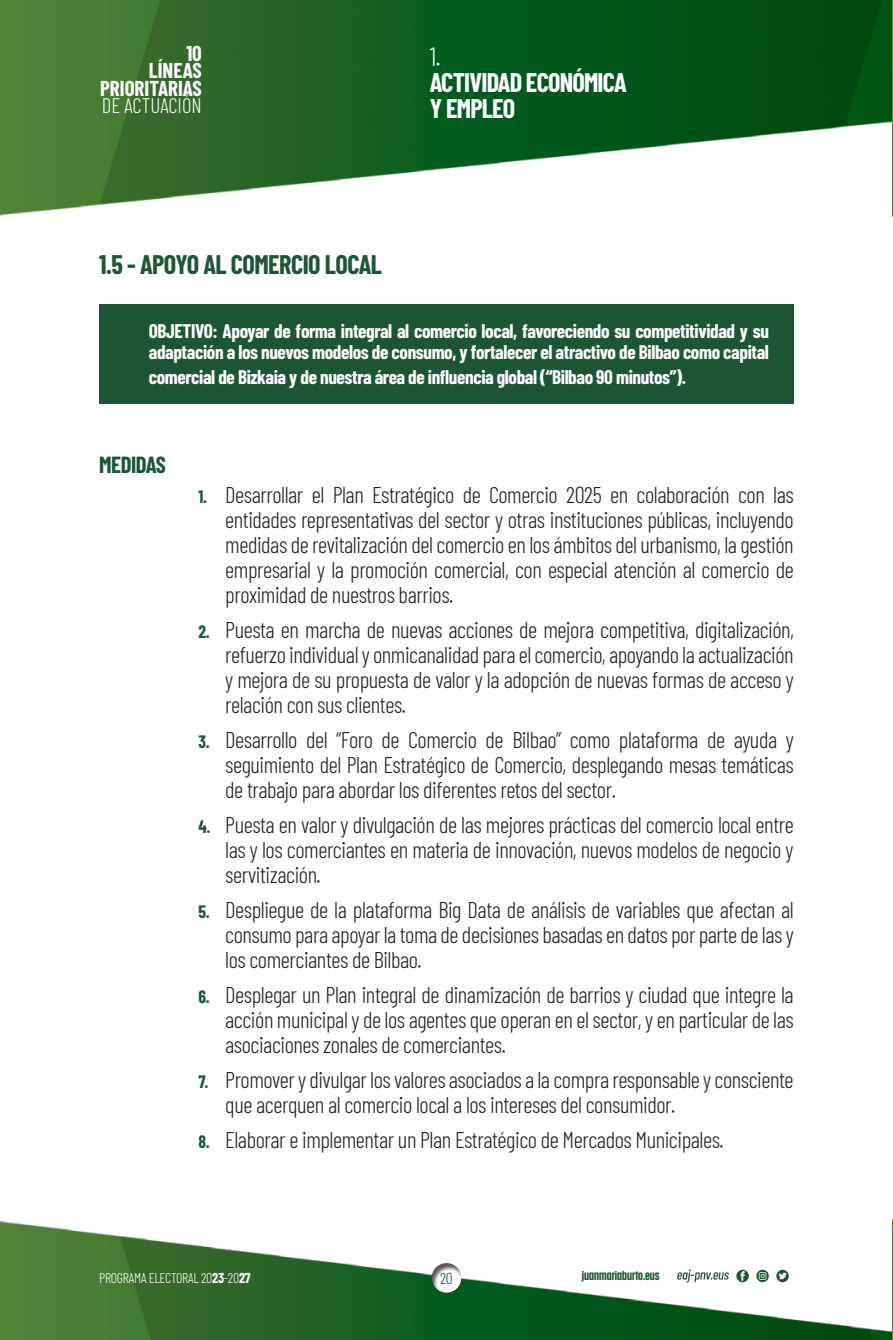
<style>
.page{position:relative;width:893px;height:1340px;background:#fff}
.page>*{position:absolute;margin:0;border:0;box-sizing:border-box;transform-origin:0 0}
.t1{font:700 26.25px/26.2px "Barlow Condensed";letter-spacing:-.03em;color:#fff}
.Estilo_de_titulo_2_1{font:700 26.25px "Barlow Condensed";letter-spacing:-.02em;color:#1c5636}
.t2{font:300 26.25px "Barlow Condensed";color:#fff}
.comun_-_CON_NUMERO{font:300 22.75px/25px "Barlow Condensed";letter-spacing:-.02em;color:#231f20;text-align:justify}
.TIT2{font:700 22.75px "Barlow Condensed";letter-spacing:-.02em;color:#1c5636}
.t3{font:700 21px/17.5px "Barlow Condensed";color:#fff;text-align:right}
.t4{font:300 21px "Barlow Condensed";color:#fff}
.OBJETIVOS{font:700 19.25px/21.2px "Barlow Condensed";letter-spacing:-.02em;color:#fff}
.t5{font:300 15.75px "Barlow Condensed";color:#1c5636}
.t6{font:300 14px "Barlow Condensed";letter-spacing:-.02em;color:#fff}
.t7{font:700 12.25px "Anguita Sans";color:#1c5636}
.s1{font-weight:700;font-size:17.5px;color:#1c5636}
.s2{font-weight:700}
</style>
<div class="page">
<img style="left:0;top:0;width:893px;height:1339px">
<div style="left:431px;top:1260px;width:33px;height:33px;background:#231f20;opacity:.75"></div>
<svg style="left:736px;top:1269px;width:13px;height:13px"></svg>
<svg style="left:756px;top:1269px;width:13px;height:13px"></svg>
<svg style="left:776px;top:1269px;width:13px;height:13px"></svg>
<svg style="left:677px;top:1269px;width:52px;height:13px"></svg>
<div style="left:99px;top:304px;width:695px;height:99px;background:#1c5636"></div>
<p class="t3" style="left:100px;top:43px;width:103px">10<br>LÍNEAS<br>PRIORITARIAS</p>
<p class="t4" style="left:102px;top:91px;width:101px">DE ACTUACIÓN</p>
<p class="t2" style="left:430px;top:38px;width:12px">1.</p>
<p class="t1" style="left:430px;top:68px;width:198px">ACTIVIDAD ECONÓMICA<br>Y EMPLEO</p>
<p class="Estilo_de_titulo_2_1" style="left:99px;top:246px;width:284px">1.5 - APOYO AL COMERCIO LOCAL</p>
<p class="OBJETIVOS" style="left:149px;top:319px;width:622px">OBJETIVO: Apoyar de forma integral al comercio local, favoreciendo su competitividad y su adaptación a los nuevos modelos de consumo, y fortalecer el atractivo de Bilbao como capital</p>
<p class="OBJETIVOS" style="left:149px;top:365px;width:539px">comercial de Bizkaia y de nuestra área de influencia global (“Bilbao 90 minutos”).</p>
<p class="TIT2" style="left:99px;top:448px;width:68px">MEDIDAS</p>
<p class="comun_-_CON_NUMERO" style="left:225px;top:480px;width:570px;text-indent:-27px"><span class="s1">1.</span> Desarrollar el Plan Estratégico de Comercio 2025 en colaboración con las entidades representativas del sector y otras instituciones públicas, incluyendo medidas de revitalización del comercio en los ámbitos del urbanismo, la gestión empresarial y la promoción comercial, con especial atención al comercio de proximidad de nuestros barrios.</p>
<p class="comun_-_CON_NUMERO" style="left:225px;top:616px;width:570px;text-indent:-27px"><span class="s1">2.</span> Puesta en marcha de nuevas acciones de mejora competitiva, digitalización, refuerzo individual y onmicanalidad para el comercio, apoyando la actualización y mejora de su propuesta de valor y la adopción de nuevas formas de acceso y relación con sus clientes.</p>
<p class="comun_-_CON_NUMERO" style="left:225px;top:726px;width:570px;text-indent:-27px"><span class="s1">3.</span> Desarrollo del “Foro de Comercio de Bilbao” como plataforma de ayuda y seguimiento del Plan Estratégico de Comercio, desplegando mesas temáticas de trabajo para abordar los diferentes retos del sector.</p>
<p class="comun_-_CON_NUMERO" style="left:225px;top:811px;width:570px;text-indent:-27px"><span class="s1">4.</span> Puesta en valor y divulgación de las mejores prácticas del comercio local entre las y los comerciantes en materia de innovación, nuevos modelos de negocio y servitización.</p>
<p class="comun_-_CON_NUMERO" style="left:225px;top:896px;width:570px;text-indent:-27px"><span class="s1">5.</span> Despliegue de la plataforma Big Data de análisis de variables que afectan al consumo para apoyar la toma de decisiones basadas en datos por parte de las y los comerciantes de Bilbao.</p>
<p class="comun_-_CON_NUMERO" style="left:225px;top:981px;width:570px;text-indent:-27px"><span class="s1">6.</span> Desplegar un Plan integral de dinamización de barrios y ciudad que integre la acción municipal y de los agentes que operan en el sector, y en particular de las asociaciones zonales de comerciantes.</p>
<p class="comun_-_CON_NUMERO" style="left:225px;top:1066px;width:570px;text-indent:-27px"><span class="s1">7.</span> Promover y divulgar los valores asociados a la compra responsable y consciente que acerquen al comercio local a los intereses del consumidor.</p>
<p class="comun_-_CON_NUMERO" style="left:198px;top:1126px;width:527px"><span class="s1">8.</span> Elaborar e implementar un Plan Estratégico de Mercados Municipales.</p>
<p class="t6" style="left:99px;top:1267px;width:153px">PROGRAMA ELECTORAL 20<span class="s2">23</span>-20<span class="s2">27</span></p>
<p class="t5" style="left:440px;top:1267px;width:14px">20</p>
<p class="t7" style="left:582px;top:1268px;width:79px">juanmariaburto.eus</p>
</div>
